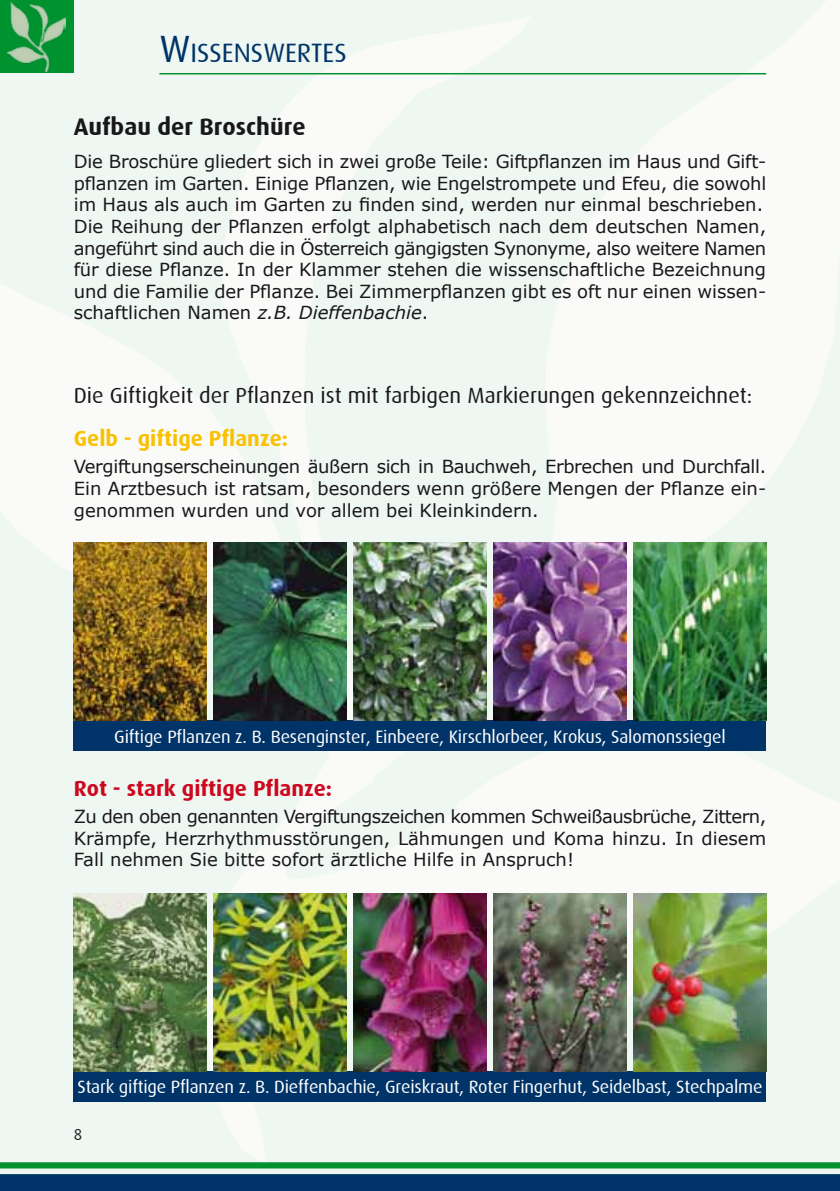
<style>
.page{position:relative;width:840px;height:1191px;background:#fff}
.page>*{position:absolute;margin:0;border:0;box-sizing:border-box;transform-origin:0 0}
.t1{font:26.6px "Dax";color:#003468}
.t2{font:24px "D Abold";color:#1a171c}
.t3{font:22px "Dax";color:#1a171c}
.t4{font:22px "D Abold";color:#cd071e}
.t5{font:22px "D Abold";color:#fbc000}
.t6{font:18px/21.6px "Verdana";color:#1a171c;text-align:justify}
.t7{font:18px "Dax";letter-spacing:-.01em;color:#fff}
.t8{font:16px "Dax";color:#1a171c}
.s1{font-size:38px}
.s2{font-style:italic}
</style>
<div class="page">
<img style="left:0;top:0;width:839px;height:1162px">
<div style="left:0;top:1174px;width:840px;height:17px;background:#003468"></div>
<svg style="left:0;top:1162px;width:839px;height:6px;background:#0a9636"></svg>
<hr style="left:839px;top:0;width:1px;height:1174px;background:#00922e">
<img style="left:8px;top:3px;width:58px;height:68px">
<div style="left:74px;top:721px;width:691px;height:30px;background:#003468"></div>
<img style="left:213px;top:542px;width:133px;height:179px">
<img style="left:633px;top:542px;width:132px;height:179px">
<img style="left:74px;top:542px;width:132px;height:179px">
<img style="left:353px;top:542px;width:133px;height:179px">
<img style="left:493px;top:542px;width:133px;height:179px">
<div style="left:74px;top:1071px;width:691px;height:30px;background:#003468"></div>
<img style="left:353px;top:893px;width:133px;height:178px">
<img style="left:633px;top:893px;width:132px;height:178px">
<img style="left:74px;top:893px;width:132px;height:178px">
<img style="left:493px;top:893px;width:133px;height:178px">
<img style="left:213px;top:893px;width:133px;height:178px">
<hr style="left:159px;top:73px;width:606px;height:1px;background:#00922e">
<h1 class="t1" style="left:159px;top:38px;width:189px"><span class="s1">W</span>ISSENSWERTES</h1>
<h2 class="t2" style="left:74px;top:113px;width:233px">Aufbau der Broschüre</h2>
<p class="t6" style="left:74px;top:150px;width:693px;text-align:left">Die Broschüre gliedert sich in zwei große Teile: Giftpflanzen im Haus und Gift&shy;pflanzen im Garten. Einige Pflanzen, wie Engelstrompete und Efeu, die sowohl im Haus als auch im Garten zu finden sind, werden nur einmal beschrieben.<br>Die Reihung der Pflanzen erfolgt alphabetisch nach dem deutschen Namen, angeführt sind auch die in Österreich gängigsten Synonyme, also weitere Namen für diese Pflanze. In der Klammer stehen die wissenschaftliche Bezeichnung und die Familie der Pflanze. Bei Zimmerpflanzen gibt es oft nur einen wissen&shy;schaftlichen Namen <span class="s2">z.B. Dieffenbachie</span>.</p>
<p class="t3" style="left:74px;top:383px;width:679px">Die Giftigkeit der Pflanzen ist mit farbigen Markierungen gekennzeichnet:</p>
<p class="t5" style="left:74px;top:426px;width:215px">Gelb - giftige Pflanze:</p>
<p class="t6" style="left:74px;top:455px;width:693px">Vergiftungserscheinungen äußern sich in Bauchweh, Erbrechen und Durchfall.<br>Ein Arztbesuch ist ratsam, besonders wenn größere Mengen der Pflanze ein&shy;genommen wurden und vor allem bei Kleinkindern.</p>
<p class="t7" style="left:114px;top:726px;width:612px">Giftige Pflanzen z. B. Besenginster, Einbeere, Kirschlorbeer, Krokus, Salomonssiegel</p>
<p class="t4" style="left:74px;top:775px;width:260px">Rot - stark giftige Pflanze:</p>
<p class="t6" style="left:74px;top:805px;width:693px">Zu den oben genannten Vergiftungszeichen kommen Schweißausbrüche, Zittern, Krämpfe, Herzrhythmusstörungen, Lähmungen und Koma hinzu. In diesem Fall nehmen Sie bitte sofort ärztliche Hilfe in Anspruch!</p>
<p class="t7" style="left:77px;top:1077px;width:686px">Stark giftige Pflanzen z. B. Dieffenbachie, Greiskraut, Roter Fingerhut, Seidelbast, Stechpalme</p>
<p class="t8" style="left:74px;top:1125px;width:10px">8</p>
</div>
